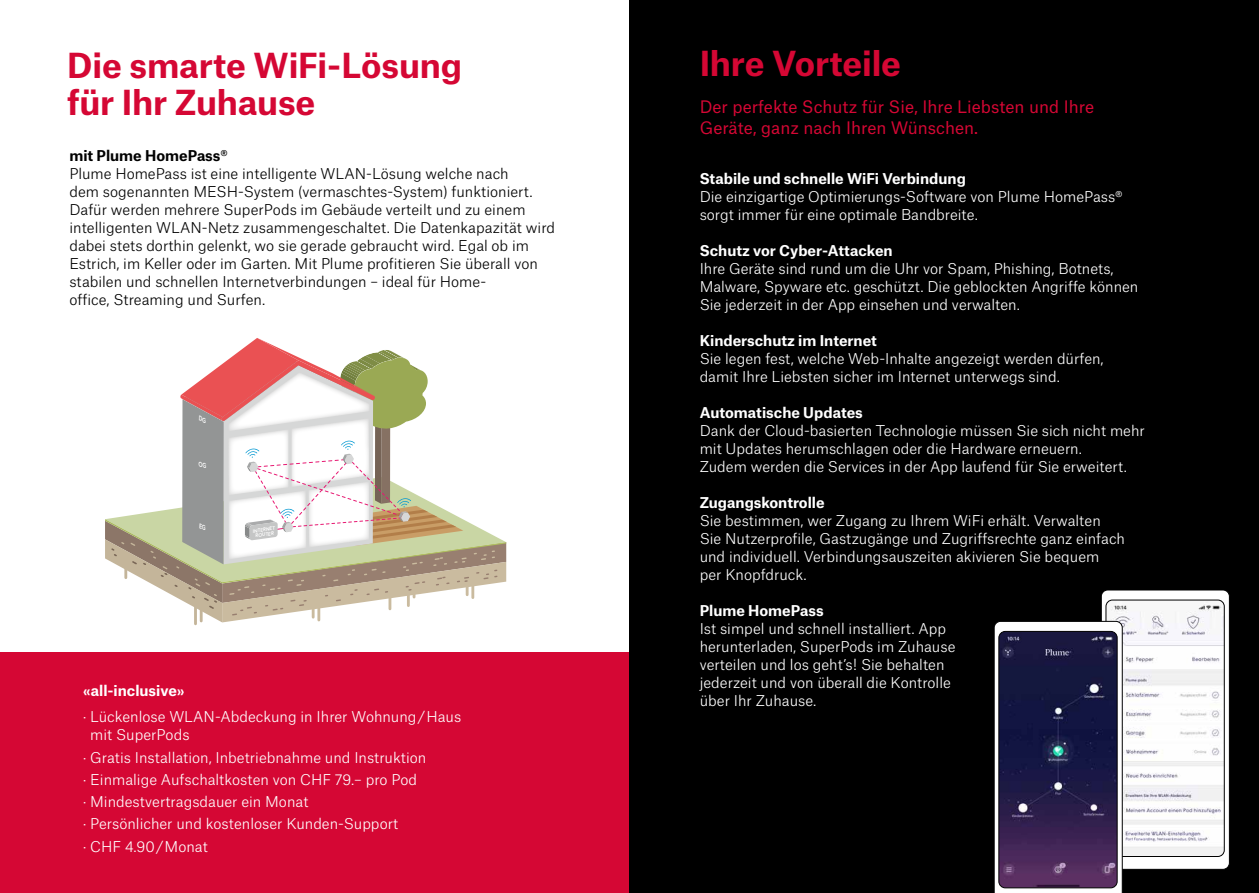
<style>
.page{position:relative;width:1259px;height:893px;background:#fff}
.page>*{position:absolute;margin:0;border:0;box-sizing:border-box;transform-origin:0 0}
.t1{font:700 33px/37.5px "Atlas Grotesk";letter-spacing:-.005em;color:#d50734}
.t2{font:16.5px/21px "Atlas Grotesk";color:#d50734}
.t3{font:300 14.25px/18px "Atlas Grotesk";color:#fff}
.t4{font:300 14.25px/18px "Atlas Grotesk";color:#000}
.t5{font:700 14.25px "Atlas Grotesk";color:#fff}
.t6{font:700 14.25px "Atlas Grotesk";color:#000}
.t7{font:700 4.95px/4.9px "Europa";color:#fff;text-align:center}
</style>
<div class="page">
<div style="left:0;top:653px;width:629px;height:240px;background:#d50734"></div>
<div style="left:629px;top:0;width:630px;height:893px;background:#000"></div>
<hr style="left:194px;top:604px;width:3px;height:20px;background:#c4b59a">
<div style="left:1101px;top:590px;width:128px;height:279px;background:#fff;border-radius:6px"></div>
<div style="left:1101px;top:590px;width:128px;height:279px;border:1px solid #000;border-radius:6px"></div>
<img style="left:1107px;top:600px;width:117px;height:256px">
<div style="left:1105px;top:600px;width:119px;height:257px;border:1px solid #000;border-radius:6px"></div>
<svg style="left:994px;top:621px;width:128px;height:272px"></svg>
<img style="left:999px;top:631px;width:118px;height:257px">
<div style="left:998px;top:631px;width:119px;height:257px;border:1px solid #000;border-radius:6px"></div>
<svg style="left:105px;top:338px;width:401px;height:284px"></svg>
<h1 class="t1" style="left:67px;top:43px;width:396px">Die smarte WiFi-Lösung für Ihr Zuhause</h1>
<p class="t6" style="left:69px;top:144px;width:160px">mit Plume HomePass®</p>
<p class="t4" style="left:69px;top:163px;width:487px">Plume HomePass ist eine intelligente WLAN-Lösung welche nach<br>dem sogenannten MESH-System (vermaschtes-System) funktioniert.<br>Dafür werden mehrere SuperPods im Gebäude verteilt und zu einem intelligenten WLAN-Netz zusammengeschaltet. Die Datenkapazität wird dabei stets dorthin gelenkt, wo sie gerade gebraucht wird. Egal ob im Estrich, im Keller oder im Garten. Mit Plume profitieren Sie überall von stabilen und schnellen Internetverbindungen – ideal für Home-<br>office, Streaming und Surfen.</p>
<p class="t7" style="left:252px;top:528px;width:24px;rotate:-8deg">INTERNET<br>ROUTER</p>
<p class="t5" style="left:83px;top:679px;width:103px">«all-inclusive»</p>
<p class="t3" style="left:90px;top:707px;width:372px;text-indent:-7px">· Lückenlose WLAN-Abdeckung in Ihrer Wohnung / Haus mit SuperPods</p>
<p class="t3" style="left:83px;top:745px;width:345px;line-height:22.2px">· Gratis Installation, Inbetriebnahme und Instruktion · Einmalige Aufschaltkosten von CHF 79.– pro Pod<br>· Mindestvertragsdauer ein Monat<br>· Persönlicher und kostenloser Kunden-Support<br>· CHF 4.90 / Monat</p>
<h1 class="t1" style="left:699px;top:42px;width:203px">Ihre Vorteile</h1>
<p class="t2" style="left:699px;top:94px;width:396px">Der perfekte Schutz für Sie, Ihre Liebsten und Ihre<br>Geräte, ganz nach Ihren Wünschen.</p>
<p class="t5" style="left:699px;top:167px;width:268px">Stabile und schnelle WiFi Verbindung</p>
<p class="t3" style="left:699px;top:187px;width:424px">Die einzigartige Optimierungs-Software von Plume HomePass® sorgt immer für eine optimale Bandbreite.</p>
<p class="t5" style="left:699px;top:239px;width:195px">Schutz vor Cyber-Attacken</p>
<p class="t3" style="left:699px;top:259px;width:440px">Ihre Geräte sind rund um die Uhr vor Spam, Phishing, Botnets,<br>Malware, Spyware etc. geschützt. Die geblockten Angriffe können<br>Sie jederzeit in der App einsehen und verwalten.</p>
<p class="t5" style="left:699px;top:329px;width:179px">Kinderschutz im Internet</p>
<p class="t3" style="left:699px;top:349px;width:405px">Sie legen fest, welche Web-Inhalte angezeigt werden dürfen, damit Ihre Liebsten sicher im Internet unterwegs sind.</p>
<p class="t5" style="left:699px;top:401px;width:165px">Automatische Updates</p>
<p class="t3" style="left:699px;top:421px;width:447px">Dank der Cloud-basierten Technologie müssen Sie sich nicht mehr mit Updates herumschlagen oder die Hardware erneuern.<br>Zudem werden die Services in der App laufend für Sie erweitert.</p>
<p class="t5" style="left:699px;top:491px;width:126px">Zugangskontrolle</p>
<p class="t3" style="left:699px;top:511px;width:427px">Sie bestimmen, wer Zugang zu Ihrem WiFi erhält. Verwalten Sie Nutzerprofile, Gastzugänge und Zugriffsrechte ganz einfach und individuell. Verbindungsauszeiten akivieren Sie bequem<br>per Knopfdruck.</p>
<p class="t5" style="left:699px;top:599px;width:126px">Plume HomePass</p>
<p class="t3" style="left:699px;top:619px;width:257px">Ist simpel und schnell installiert. App herunterladen, SuperPods im Zuhause verteilen und los geht’s! Sie behalten jederzeit und von überall die Kontrolle über Ihr Zuhause.</p>
</div>
